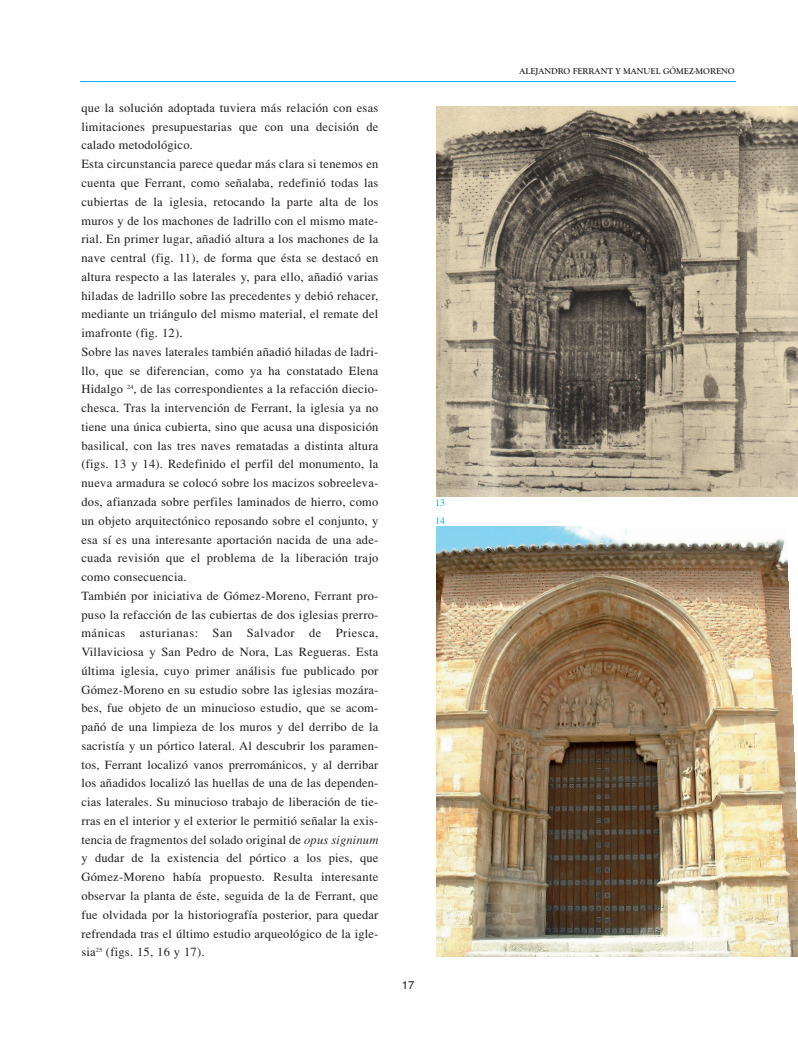
<style>
.page{position:relative;width:798px;height:1048px;background:#fff}
.page>*{position:absolute;margin:0;border:0;box-sizing:border-box;transform-origin:0 0}
.t1{font:12.5px/18.8px "Times";letter-spacing:.02em;color:#231f20}
.t2{font:11.25px "Helvetica";color:#231f20}
.t3{font:10px/18px "Times";color:#00aeef}
.t4{font:700 8.75px "Goudy Old Style T";color:#231f20}
.s1{font-style:italic}
</style>
<div class="page">
<img style="left:80px;top:81px;width:718px;height:876px">
<p class="t1" style="left:81px;top:98px;width:298px">que la solución adoptada tuviera más relación con esas limitaciones presupuestarias que con una decisión de calado metodológico.<br>Esta circunstancia parece quedar más clara si tenemos en cuenta que Ferrant, como señalaba, redefinió todas las cubiertas de la iglesia, retocando la parte alta de los muros y de los machones de ladrillo con el mismo mate&shy;rial. En primer lugar, añadió altura a los machones de la nave central (fig. 11), de forma que ésta se destacó en altura respecto a las laterales y, para ello, añadió varias hiladas de ladrillo sobre las precedentes y debió rehacer, mediante un triángulo del mismo material, el remate del imafronte (fig. 12).<br>Sobre las naves laterales también añadió hiladas de ladri&shy;llo, que se diferencian, como ya ha constatado Elena Hidalgo <sup>24</sup>, de las correspondientes a la refacción diecio&shy;chesca. Tras la intervención de Ferrant, la iglesia ya no tiene una única cubierta, sino que acusa una disposición basilical, con las tres naves rematadas a distinta altura (figs. 13 y 14). Redefinido el perfil del monumento, la nueva armadura se colocó sobre los macizos sobreeleva&shy;dos, afianzada sobre perfiles laminados de hierro, como un objeto arquitectónico reposando sobre el conjunto, y esa sí es una interesante aportación nacida de una ade&shy;cuada revisión que el problema de la liberación trajo como consecuencia.<br>También por iniciativa de Gómez-Moreno, Ferrant pro&shy;puso la refacción de las cubiertas de dos iglesias prerro&shy;mánicas asturianas: San Salvador de Priesca, Villaviciosa y San Pedro de Nora, Las Regueras. Esta última iglesia, cuyo primer análisis fue publicado por Gómez-Moreno en su estudio sobre las iglesias mozára&shy;bes, fue objeto de un minucioso estudio, que se acom&shy;pañó de una limpieza de los muros y del derribo de la sacristía y un pórtico lateral. Al descubrir los paramen&shy;tos, Ferrant localizó vanos prerrománicos, y al derribar los añadidos localizó las huellas de una de las dependen&shy;cias laterales. Su minucioso trabajo de liberación de tie&shy;rras en el interior y el exterior le permitió señalar la exis&shy;tencia de fragmentos del solado original de <span class="s1">opus signinum </span>y dudar de la existencia del pórtico a los pies, que Gómez-Moreno había propuesto. Resulta interesante observar la planta de éste, seguida de la de Ferrant, que fue olvidada por la historiografía posterior, para quedar refrendada tras el último estudio arqueológico de la igle&shy;sia<sup>25</sup> (figs. 15, 16 y 17).</p>
<p class="t3" style="left:435px;top:493px;width:11px">13<br>14</p>
<p class="t2" style="left:402px;top:980px;width:14px">17</p>
<p class="t4" style="left:519px;top:66px;width:217px">ALEJANDRO FERRANT Y MANUEL GÓMEZ-MORENO</p>
</div>
